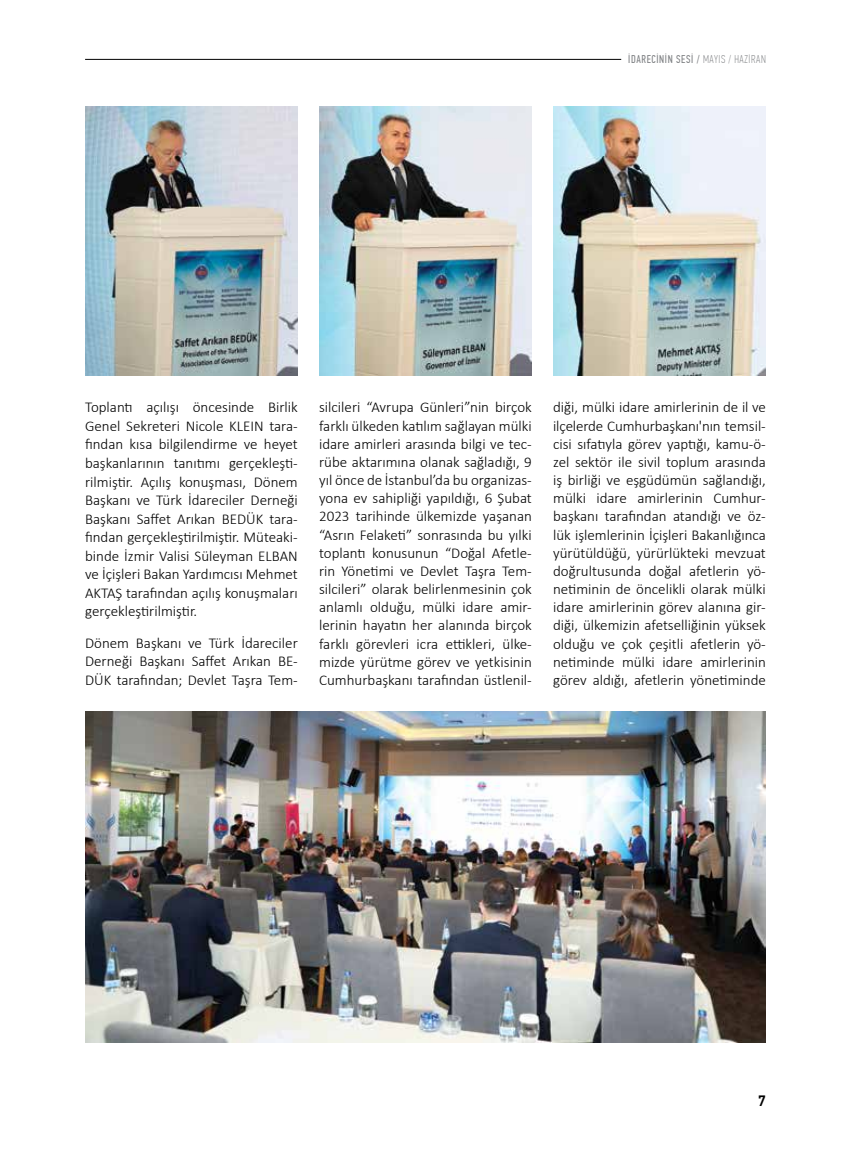
<style>
.page{position:relative;width:851px;height:1149px;background:#fff}
.page>*{position:absolute;margin:0;border:0;box-sizing:border-box;transform-origin:0 0}
.t1{font:300 15px/18.1px "Calibri";color:#000;text-align:justify}
.t2{font:500 15px "PF Din Text Pro";color:#000}
.t3{font:11.25px "PF Din Text Comp Pro";letter-spacing:.055em;color:#808285}
.s1{font-weight:100}
</style>
<div class="page">
<hr style="left:85px;top:59px;width:536px;height:1px;background:#000">
<img style="left:85px;top:106px;width:213px;height:270px">
<img style="left:319px;top:106px;width:213px;height:270px">
<img style="left:553px;top:106px;width:212px;height:270px">
<img style="left:85px;top:711px;width:680px;height:331px">
<p class="t3" style="left:628px;top:53px;width:139px">İDARECİNİN SESİ / <span class="s1">MAYIS / HAZİRAN</span></p>
<p class="t1" style="left:85px;top:398px;width:214px">Toplantı açılışı öncesinde Birlik Genel Sekreteri Nicole KLEIN tara&shy;fından kısa bilgilendirme ve heyet başkanlarının tanıtımı gerçekleşti&shy;rilmiştir. Açılış konuşması, Dönem Başkanı ve Türk İdareciler Derneği Başkanı Saffet Arıkan BEDÜK tara&shy;fından gerçekleştirilmiştir. Müteaki&shy;binde İzmir Valisi Süleyman ELBAN ve İçişleri Bakan Yardımcısı Mehmet AKTAŞ tarafından açılış konuşmaları gerçekleştirilmiştir.</p>
<p class="t1" style="left:85px;top:633px;width:214px;line-height:18.6px">Dönem Başkanı ve Türk İdareciler Derneği Başkanı Saffet Arıkan BE-DÜK tarafından; Devlet Taşra Tem-</p>
<p class="t1" style="left:319px;top:398px;width:214px">silcileri “Avrupa Günleri”nin birçok farklı ülkeden katılım sağlayan mülki idare amirleri arasında bilgi ve tec&shy;rübe aktarımına olanak sağladığı, 9 yıl önce de İstanbul’da bu organizas&shy;yona ev sahipliği yapıldığı, 6 Şubat 2023 tarihinde ülkemizde yaşanan “Asrın Felaketi” sonrasında bu yılki toplantı konusunun “Doğal Afetle&shy;rin Yönetimi ve Devlet Taşra Tem&shy;silcileri” olarak belirlenmesinin çok anlamlı olduğu, mülki idare amir&shy;lerinin hayatın her alanında birçok farklı görevleri icra ettikleri, ülke&shy;mizde yürütme görev ve yetkisinin Cumhurbaşkanı tarafından üstlenil-</p>
<p class="t1" style="left:553px;top:398px;width:214px">diği, mülki idare amirlerinin de il ve ilçelerde Cumhurbaşkanı'nın temsil&shy;cisi sıfatıyla görev yaptığı, kamu-ö&shy;zel sektör ile sivil toplum arasında iş birliği ve eşgüdümün sağlandığı, mülki idare amirlerinin Cumhur&shy;başkanı tarafından atandığı ve öz&shy;lük işlemlerinin İçişleri Bakanlığınca yürütüldüğü, yürürlükteki mevzuat doğrultusunda doğal afetlerin yö&shy;netiminin de öncelikli olarak mülki idare amirlerinin görev alanına gir&shy;diği, ülkemizin afetselliğinin yüksek olduğu ve çok çeşitli afetlerin yö&shy;netiminde mülki idare amirlerinin görev aldığı, afetlerin yönetiminde</p>
<p class="t2" style="left:757px;top:1091px;width:9px">7</p>
</div>
